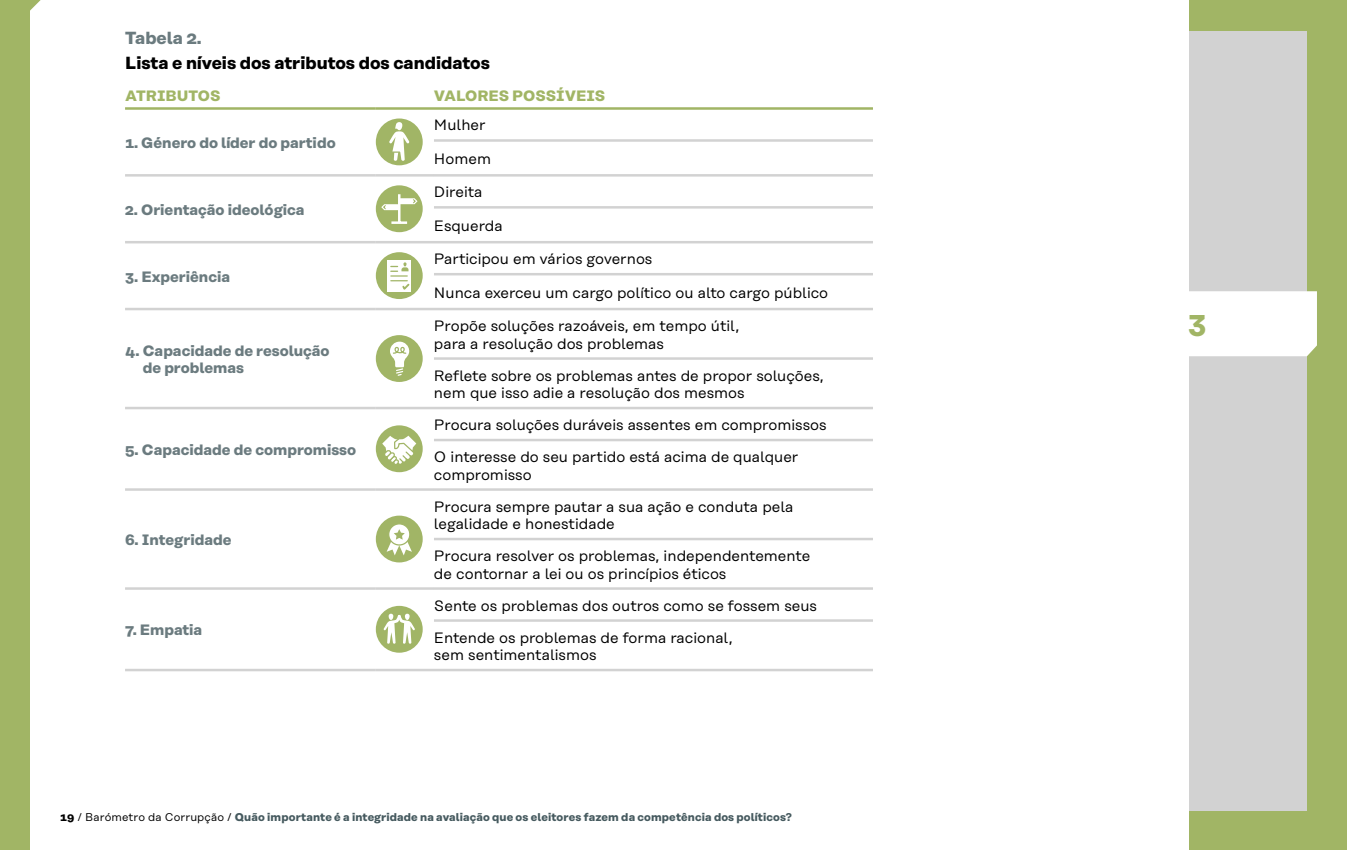
<style>
.page{position:relative;width:1347px;height:850px;background:#fff}
.page>*{position:absolute;margin:0;border:0;box-sizing:border-box;transform-origin:0 0}
.t1{font:700 30px "Rational Text";color:#a1b565}
.t2{font:700 17.5px "Rational Text";color:#000}
.t3{font:700 17.5px "Rational Text";color:#6b7b7f}
.t4{font:15px/17.5px "Rational Text";color:#000}
.t5{font:700 15px/17.5px "Rational Text";color:#6b7b7f}
.t6{font:700 15px "Rational Text";color:#a1b565}
.t7{font:700 11.25px "Rational Text";letter-spacing:.01em;color:#465a5f}
.s1{color:#000}
.s2{font-weight:400;color:#000}
</style>
<div class="page">
<div style="left:0;top:0;width:1346px;height:850px;background:#a1b565"></div>
<div style="left:1188px;top:31px;width:118px;height:780px;background:#d2d2d2"></div>
<div style="left:30px;top:0;width:1158px;height:850px;background:#fff"></div>
<svg style="left:30px;top:0;width:11px;height:11px"></svg>
<svg style="left:125px;top:118px;width:747px;height:534px"></svg>
<hr style="left:125px;top:669px;width:251px;height:2px;background:#d2d2d2">
<hr style="left:376px;top:669px;width:58px;height:2px;background:#d2d2d2">
<hr style="left:434px;top:669px;width:438px;height:2px;background:#d2d2d2">
<hr style="left:125px;top:107px;width:251px;height:3px;background:#a1b565">
<hr style="left:376px;top:107px;width:58px;height:3px;background:#a1b565">
<hr style="left:434px;top:107px;width:438px;height:3px;background:#a1b565">
<hr style="left:434px;top:139px;width:438px;height:3px;background:#d2d2d2">
<hr style="left:125px;top:174px;width:251px;height:3px;background:#d2d2d2">
<hr style="left:376px;top:174px;width:58px;height:3px;background:#d2d2d2">
<hr style="left:434px;top:174px;width:438px;height:3px;background:#d2d2d2">
<hr style="left:434px;top:206px;width:438px;height:3px;background:#d2d2d2">
<hr style="left:125px;top:241px;width:251px;height:2px;background:#d2d2d2">
<hr style="left:376px;top:241px;width:58px;height:2px;background:#d2d2d2">
<hr style="left:434px;top:241px;width:438px;height:2px;background:#d2d2d2">
<hr style="left:434px;top:273px;width:438px;height:2px;background:#d2d2d2">
<hr style="left:125px;top:308px;width:251px;height:2px;background:#d2d2d2">
<hr style="left:376px;top:308px;width:58px;height:2px;background:#d2d2d2">
<hr style="left:434px;top:308px;width:438px;height:2px;background:#d2d2d2">
<hr style="left:434px;top:357px;width:438px;height:3px;background:#d2d2d2">
<hr style="left:125px;top:407px;width:251px;height:2px;background:#d2d2d2">
<hr style="left:376px;top:407px;width:58px;height:2px;background:#d2d2d2">
<hr style="left:434px;top:407px;width:438px;height:2px;background:#d2d2d2">
<hr style="left:434px;top:439px;width:438px;height:2px;background:#d2d2d2">
<hr style="left:125px;top:488px;width:251px;height:3px;background:#d2d2d2">
<hr style="left:376px;top:488px;width:58px;height:3px;background:#d2d2d2">
<hr style="left:434px;top:488px;width:438px;height:3px;background:#d2d2d2">
<hr style="left:434px;top:538px;width:438px;height:2px;background:#d2d2d2">
<hr style="left:125px;top:587px;width:251px;height:3px;background:#d2d2d2">
<hr style="left:376px;top:587px;width:58px;height:3px;background:#d2d2d2">
<hr style="left:434px;top:587px;width:438px;height:3px;background:#d2d2d2">
<hr style="left:434px;top:619px;width:438px;height:3px;background:#d2d2d2">
<div style="left:376px;top:119px;width:46px;height:46px;background:#a1b566;border-radius:50%"></div>
<svg style="left:389px;top:123px;width:21px;height:38px"></svg>
<div style="left:376px;top:185px;width:46px;height:47px;background:#a1b566;border-radius:50%"></div>
<hr style="left:398px;top:194px;width:2px;height:28px;background:#fff">
<hr style="left:391px;top:221px;width:16px;height:3px;background:#fff">
<svg style="left:381px;top:198px;width:36px;height:12px"></svg>
<div style="left:376px;top:252px;width:46px;height:47px;background:#a1b566;border-radius:50%"></div>
<div style="left:387px;top:260px;width:24px;height:32px;background:#fff"></div>
<svg style="left:391px;top:262px;width:19px;height:28px"></svg>
<div style="left:376px;top:335px;width:46px;height:47px;background:#a1b566;border-radius:50%"></div>
<svg style="left:390px;top:342px;width:19px;height:34px"></svg>
<div style="left:376px;top:425px;width:46px;height:47px;background:#a1b566;border-radius:50%"></div>
<svg style="left:382px;top:436px;width:34px;height:30px"></svg>
<div style="left:376px;top:516px;width:46px;height:46px;background:#a1b566;border-radius:50%"></div>
<svg style="left:388px;top:524px;width:22px;height:21px"></svg>
<div style="left:388px;top:523px;width:22px;height:23px;border:1px solid #a1b566;border-radius:50%"></div>
<svg style="left:386px;top:529px;width:26px;height:26px"></svg>
<div style="left:376px;top:606px;width:46px;height:47px;background:#a1b566;border-radius:50%"></div>
<svg style="left:383px;top:613px;width:32px;height:31px"></svg>
<div style="left:1188px;top:291px;width:128px;height:65px;background:#fff"></div>
<p class="t3" style="left:125px;top:27px;width:78px">Tabela 2.</p>
<p class="t2" style="left:125px;top:52px;width:366px">Lista e níveis dos atributos dos candidatos</p>
<p class="t6" style="left:125px;top:87px;width:97px">ATRIBUTOS</p>
<p class="t6" style="left:434px;top:87px;width:173px">VALORES POSSÍVEIS</p>
<p class="t5" style="left:125px;top:134px;width:212px">1. Género do líder do partido</p>
<p class="t4" style="left:434px;top:116px;width:53px">Mulher</p>
<p class="t4" style="left:434px;top:150px;width:59px">Homem</p>
<p class="t5" style="left:125px;top:201px;width:181px">2. Orientação ideológica</p>
<p class="t5" style="left:125px;top:267px;width:107px">3. Experiência</p>
<p class="t5" style="left:143px;top:342px;width:188px;text-indent:-18px">4. Capacidade de resolução de problemas</p>
<p class="t5" style="left:125px;top:441px;width:233px">5. Capacidade de compromisso</p>
<p class="t5" style="left:125px;top:531px;width:108px">6. Integridade</p>
<p class="t5" style="left:125px;top:621px;width:79px">7. Empatia</p>
<p class="t4" style="left:434px;top:183px;width:50px">Direita</p>
<p class="t4" style="left:434px;top:217px;width:70px">Esquerda</p>
<p class="t4" style="left:434px;top:250px;width:220px">Participou em vários governos</p>
<p class="t4" style="left:434px;top:284px;width:396px">Nunca exerceu um cargo político ou alto cargo público</p>
<p class="t4" style="left:434px;top:317px;width:307px">Propõe soluções razoáveis, em tempo útil, para a resolução dos problemas</p>
<p class="t4" style="left:434px;top:367px;width:391px">Reflete sobre os problemas antes de propor soluções, nem que isso adie a resolução dos mesmos</p>
<p class="t4" style="left:434px;top:409px;width:394px;line-height:32px">Procura soluções duráveis assentes em compromissos<br>O interesse do seu partido está acima de qualquer</p>
<p class="t4" style="left:434px;top:466px;width:99px">compromisso</p>
<p class="t4" style="left:434px;top:498px;width:361px">Procura sempre pautar a sua ação e conduta pela legalidade e honestidade</p>
<p class="t4" style="left:434px;top:547px;width:378px">Procura resolver os problemas, independentemente de contornar a lei ou os princípios éticos</p>
<p class="t4" style="left:434px;top:589px;width:384px;line-height:32px">Sente os problemas dos outros como se fossem seus<br>Entende os problemas de forma racional,</p>
<p class="t4" style="left:434px;top:646px;width:164px">sem sentimentalismos</p>
<p class="t7" style="left:60px;top:811px;width:733px"><span class="s1">19</span> <span class="s2">/ Barómetro da Corrupção /</span> Quão importante é a integridade na avaliação que os eleitores fazem da competência dos políticos?</p>
<h1 class="t1" style="left:1188px;top:307px;width:20px">3</h1>
</div>
